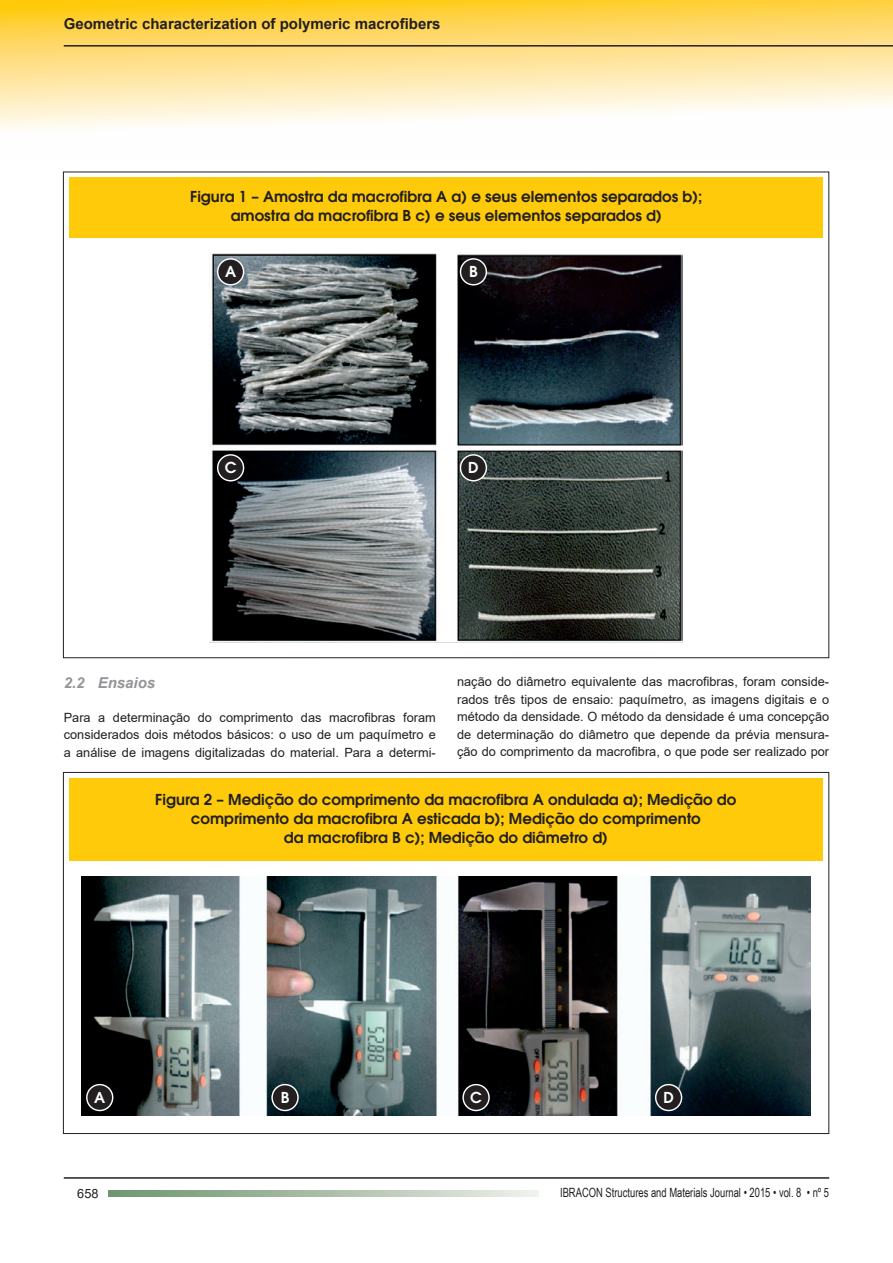
<style>
.page{position:relative;width:893px;height:1263px;background:#fff}
.page>*{position:absolute;margin:0;border:0;box-sizing:border-box;transform-origin:0 0}
.t1{font:600 15px/19px "Avant Garde";color:#231f20;text-align:center}
.t2{font:700 15px "Arial";color:#231f20}
.t3{font:italic 700 15px "Arial";color:#939598}
.t4{font:600 15px "Avant Garde";color:#fff}
.t5{font:12.75px/17.5px "Arial";color:#231f20;text-align:justify}
.t6{font:12.75px "Arial Narrow";color:#231f20;scale:.9 1}
</style>
<div class="page">
<svg style="left:0;top:0;width:893px;height:130px;background:#fee498"></svg>
<hr style="left:64px;top:1177px;width:765px;height:2px;background:#231f20">
<hr style="left:64px;top:45px;width:829px;height:2px;background:#231f20">
<svg style="left:108px;top:1190px;width:431px;height:6px;background:#acc0aa"></svg>
<div style="left:70px;top:177px;width:753px;height:60px;background:#feca0a"></div>
<img style="left:209px;top:253px;width:474px;height:390px">
<div style="left:217px;top:258px;width:27px;height:27px;border:3px solid #fff;border-radius:50%"></div>
<div style="left:218px;top:260px;width:25px;height:24px;background:#231f20;border-radius:50%"></div>
<div style="left:217px;top:454px;width:27px;height:27px;border:3px solid #fff;border-radius:50%"></div>
<div style="left:218px;top:456px;width:25px;height:24px;background:#231f20;border-radius:50%"></div>
<div style="left:460px;top:258px;width:27px;height:27px;border:3px solid #fff;border-radius:50%"></div>
<div style="left:461px;top:260px;width:25px;height:24px;background:#231f20;border-radius:50%"></div>
<div style="left:460px;top:454px;width:27px;height:27px;border:3px solid #fff;border-radius:50%"></div>
<div style="left:461px;top:456px;width:25px;height:24px;background:#231f20;border-radius:50%"></div>
<div style="left:70px;top:778px;width:753px;height:82px;background:#feca0a"></div>
<img style="left:81px;top:877px;width:730px;height:238px">
<div style="left:86px;top:1084px;width:27px;height:27px;border:3px solid #fff;border-radius:50%"></div>
<div style="left:88px;top:1085px;width:24px;height:25px;background:#231f20;border-radius:50%"></div>
<div style="left:462px;top:1084px;width:28px;height:27px;border:3px solid #fff;border-radius:50%"></div>
<div style="left:464px;top:1085px;width:24px;height:25px;background:#231f20;border-radius:50%"></div>
<div style="left:271px;top:1084px;width:28px;height:27px;border:3px solid #fff;border-radius:50%"></div>
<div style="left:273px;top:1085px;width:24px;height:25px;background:#231f20;border-radius:50%"></div>
<div style="left:655px;top:1084px;width:27px;height:27px;border:3px solid #fff;border-radius:50%"></div>
<div style="left:656px;top:1085px;width:25px;height:25px;background:#231f20;border-radius:50%"></div>
<p class="t2" style="left:64px;top:13px;width:378px">Geometric characterization of polymeric macrofibers</p>
<p class="t1" style="left:190px;top:187px;width:514px">Figura 1 – Amostra da macrofibra A a) e seus elementos separados b); amostra da macrofibra B c) e seus elementos separados d)</p>
<p class="t4" style="left:225px;top:262px;width:13px">A</p>
<p class="t4" style="left:469px;top:262px;width:10px">B</p>
<p class="t4" style="left:225px;top:458px;width:13px">C</p>
<p class="t4" style="left:468px;top:458px;width:12px">D</p>
<p class="t3" style="left:64px;top:672px;width:93px">2.2 Ensaios</p>
<p class="t5" style="left:64px;top:709px;width:374px">Para a determinação do comprimento das macrofibras foram considerados dois métodos básicos: o uso de um paquímetro e a análise de imagens digitalizadas do material. Para a determi-</p>
<p class="t5" style="left:457px;top:673px;width:374px">nação do diâmetro equivalente das macrofibras, foram conside&shy;rados três tipos de ensaio: paquímetro, as imagens digitais e o método da densidade. O método da densidade é uma concepção de determinação do diâmetro que depende da prévia mensura&shy;ção do comprimento da macrofibra, o que pode ser realizado por</p>
<p class="t1" style="left:155px;top:789px;width:583px">Figura 2 – Medição do comprimento da macrofibra A ondulada a); Medição do comprimento da macrofibra A esticada b); Medição do comprimento<br>da macrofibra B c); Medição do diâmetro d)</p>
<p class="t4" style="left:94px;top:1088px;width:13px">A</p>
<p class="t4" style="left:281px;top:1088px;width:10px">B</p>
<p class="t4" style="left:470px;top:1088px;width:13px">C</p>
<p class="t4" style="left:663px;top:1088px;width:12px">D</p>
<p class="t5" style="left:77px;top:1185px;width:23px">658</p>
<p class="t6" style="left:560px;top:1183px;width:300px">IBRACON Structures and Materials Journal • 2015 • vol. 8 • nº 5</p>
</div>
